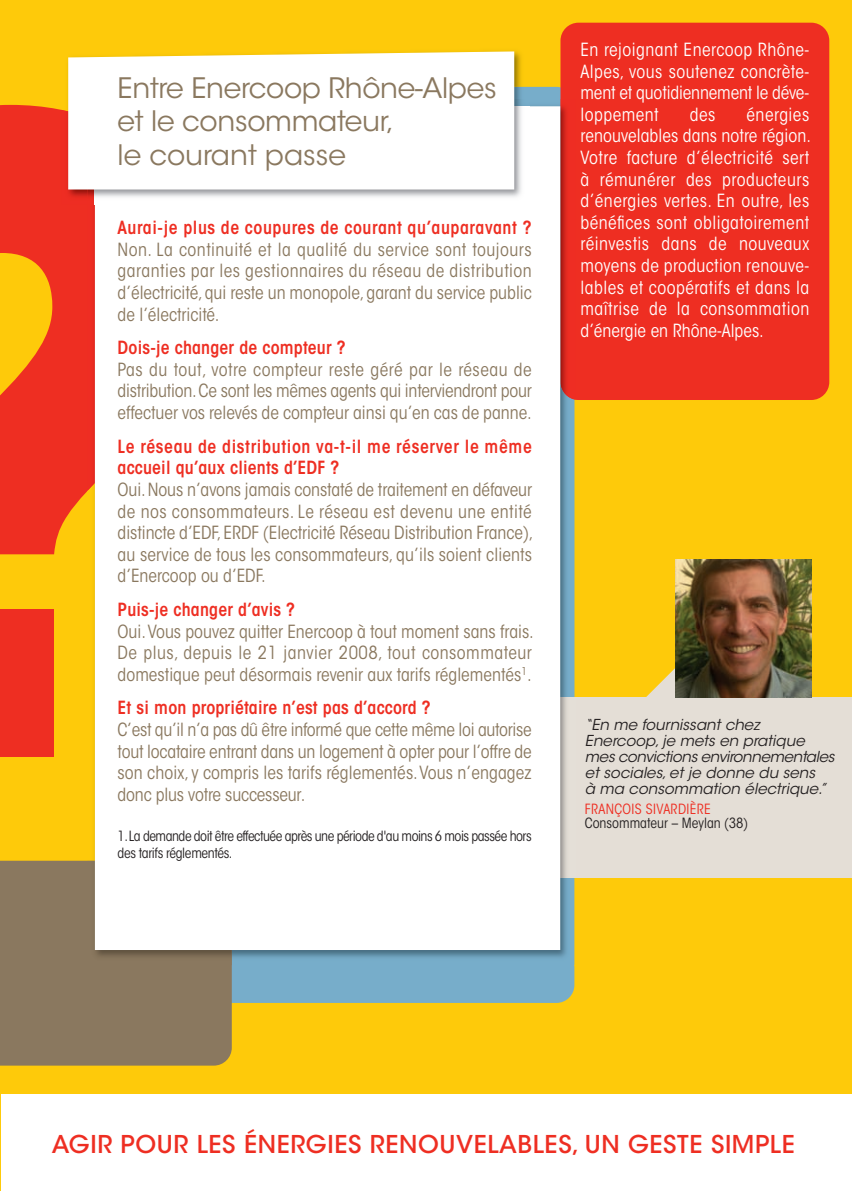
<style>
.page{position:relative;width:852px;height:1191px;background:#fff}
.page>*{position:absolute;margin:0;border:0;box-sizing:border-box;transform-origin:0 0}
.t1{font:28px/33.6px "ITC Avant Garde Std";letter-spacing:-.01em;color:#8a785f}
.t2{font:500 24.4px "ITC Avant Garde Std";letter-spacing:.025em;color:#ee2e22}
.t3{font:condensed 18px/21.6px "ITC Avant Garde Std";color:#8a785f;text-align:justify}
.t4{font:condensed 18px/21.6px "ITC Avant Garde Std";letter-spacing:.025em;color:#fff;text-align:justify}
.t5{font:600 condensed 18px "ITC Avant Garde Std";letter-spacing:.01em;color:#ee2e22}
.t6{font:600 condensed 18px/21.6px "ITC Avant Garde Std";letter-spacing:.035em;color:#ee2e22}
.t7{font:600 condensed 18px "ITC Avant Garde Std";letter-spacing:.03em;color:#ee2e22}
.t8{font:italic 15px/16px "ITC Avant Garde Std";color:#231f20}
.t9{font:condensed 14px/16.8px "ITC Avant Garde Std";letter-spacing:-.035em;color:#231f20}
.t10{font:condensed 14px "ITC Avant Garde Std";color:#231f20}
.t11{font:condensed 14px "ITC Avant Garde Std";letter-spacing:.025em;color:#ee2e22}
</style>
<div class="page">
<div style="left:0;top:0;width:851px;height:1191px;background:#feca0a"></div>
<svg style="left:0;top:105px;width:87px;height:449px;fill:#ee2e22"></svg>
<div style="left:0;top:609px;width:54px;height:147px;background:#ee2e22"></div>
<div style="left:194px;top:87px;width:380px;height:916px;background:#77adca;border-radius:18px"></div>
<div style="left:1px;top:1094px;width:850px;height:97px;background:#fff"></div>
<div style="left:0;top:860px;width:232px;height:205px;background:#8a785f"></div>
<div style="left:558px;top:697px;width:293px;height:180px;background:#e4ded6"></div>
<svg style="left:646px;top:668px;width:29px;height:29px"></svg>
<img style="left:675px;top:559px;width:136px;height:138px">
<div style="left:560px;top:23px;width:269px;height:377px;background:#ee2e22;border-radius:18px"></div>
<img style="left:574px;top:877px;width:1px;height:88px">
<img style="left:574px;top:400px;width:1px;height:297px">
<img style="left:94px;top:491px;width:1px;height:369px">
<img style="left:87px;top:204px;width:8px;height:287px">
<img style="left:232px;top:400px;width:342px;height:557px">
<img style="left:87px;top:860px;width:145px;height:105px">
<img style="left:560px;top:697px;width:14px;height:180px">
<img style="left:560px;top:99px;width:15px;height:301px">
<div style="left:95px;top:106px;width:465px;height:844px;background:#fff"></div>
<img style="left:61px;top:51px;width:468px;height:59px">
<img style="left:61px;top:110px;width:26px;height:94px">
<img style="left:514px;top:87px;width:15px;height:19px">
<img style="left:87px;top:189px;width:8px;height:15px">
<img style="left:95px;top:106px;width:434px;height:91px">
<svg style="left:68px;top:51px;width:446px;height:138px"></svg>
<h1 class="t1" style="left:118px;top:73px;width:380px">Entre Enercoop Rhône-Alpes et le consommateur,<br>le courant passe</h1>
<p class="t7" style="left:118px;top:221px;width:415px">Aurai-je plus de coupures de courant qu’auparavant ?</p>
<p class="t3" style="left:118px;top:240px;width:415px">non. la continuité et la qualité du service sont toujours garanties par les gestionnaires du réseau de distribution d’électricité, qui reste un monopole, garant du service public de l’électricité.</p>
<p class="t5" style="left:118px;top:341px;width:229px">Dois-je changer de compteur ?</p>
<p class="t3" style="left:118px;top:360px;width:415px">pas du tout, votre compteur reste géré par le réseau de distribution. ce sont les mêmes agents qui interviendront pour effectuer vos relevés de compteur ainsi qu’en cas de panne.</p>
<p class="t6" style="left:118px;top:437px;width:415px">Le réseau de distribution va-t-il me réserver le même accueil qu’aux clients d’EDF ?</p>
<p class="t3" style="left:118px;top:480px;width:417px">oui. nous n’avons jamais constaté de traitement en défaveur de nos consommateurs. le réseau est devenu une entité distincte d’Edf, Erdf (Electricité réseau distribution france), au service de tous les consommateurs, qu’ils soient clients d’Enercoop ou d’Edf.</p>
<p class="t5" style="left:118px;top:602px;width:179px">Puis-je changer d’avis ?</p>
<p class="t3" style="left:118px;top:622px;width:417px">oui. vous pouvez quitter Enercoop à tout moment sans frais. de plus, depuis le 21 janvier 2008, tout consommateur domestique peut désormais revenir aux tarifs réglementés<sup>1</sup>.</p>
<p class="t5" style="left:118px;top:701px;width:314px">Et si mon propriétaire n’est pas d’accord ?</p>
<p class="t3" style="left:118px;top:720px;width:415px">c’est qu’il n’a pas dû être informé que cette même loi autorise tout locataire entrant dans un logement à opter pour l’offre de son choix, y compris les tarifs réglementés. vous n’engagez donc plus votre successeur.</p>
<p class="t9" style="left:118px;top:829px;width:415px">1.la demande doit être effectuée après une période d'au moins 6 mois passée hors des tarifs réglementés.</p>
<p class="t4" style="left:580px;top:40px;width:230px">En rejoignant Enercoop rhône&shy;alpes, vous soutenez concrète&shy;ment et quotidiennement le déve&shy;loppement</p>
<p class="t4" style="left:580px;top:105px;width:232px;text-indent:166px">énergies renouvelables dans notre région. votre facture d’électricité sert à rémunérer des producteurs d’énergies vertes. En outre, les bénéfices sont obligatoirement réinvestis dans de nouveaux moyens de production renouve&shy;lables et coopératifs et dans la maîtrise de la consommation d’énergie en rhône-alpes.</p>
<p class="t4" style="left:689px;top:105px;width:27px">des</p>
<p class="t8" style="left:584px;top:718px;width:251px">“En me fournissant chez<br>Enercoop, je mets en pratique mes convictions environnementales et sociales, et je donne du sens<br>à ma consommation électrique.”</p>
<p class="t11" style="left:584px;top:804px;width:127px">françois sivardièrE</p>
<p class="t10" style="left:584px;top:818px;width:165px">consommateur – meylan (38)</p>
<h2 class="t2" style="left:52px;top:1134px;width:744px">AGIR POUR LES ÉNERGIES RENOUVELABLES, UN GESTE SIMPLE</h2>
</div>
